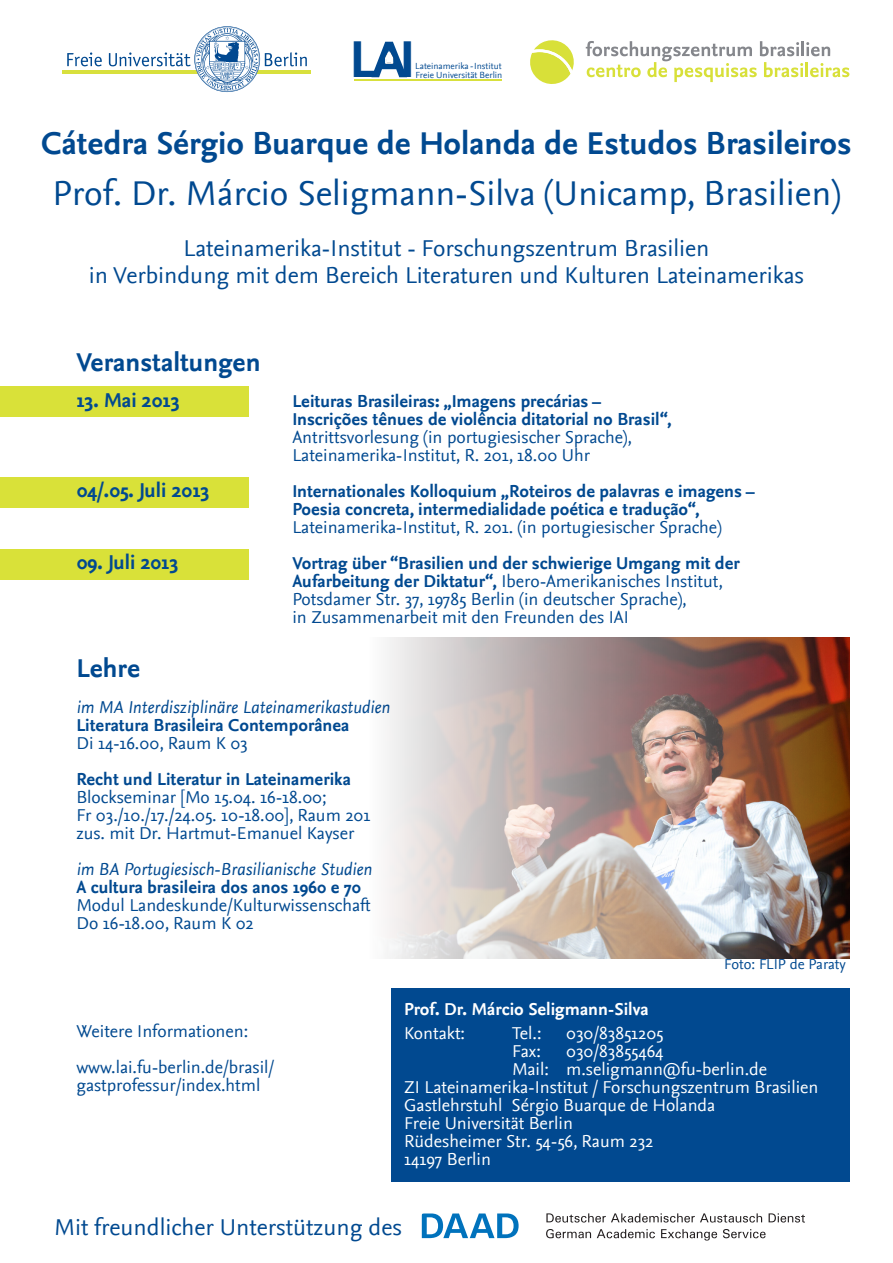
<style>
.page{position:relative;width:893px;height:1263px;background:#fff}
.page>*{position:absolute;margin:0;border:0;box-sizing:border-box;transform-origin:0 0}
.t1{font:700 49.65px "Arial";color:#014990}
.t2{font:36px "Nexus Sans";color:#014990}
.t3{font:700 33px "Nexus Sans";color:#014990}
.t4{font:700 27px "Nexus Sans";color:#014990}
.t5{font:24px "Nexus Sans";color:#014990}
.t6{font:700 21px "Nexus Sans";color:#014990}
.t7{font:18px "Nexus Sans";color:#014990}
.t8{font:700 18px "Nexus Sans";color:#014990}
.t9{font:18px "Nexus Sans";color:#fff}
.t10{font:italic 18px "Nexus Sans";color:#014990}
.t11{font:700 18px "Nexus Sans";color:#fff}
.t12{font:15px "Nexus Sans";color:#014990}
.t13{font:9.3px/8.2px "Nexus Sans";color:#014990}
.s1{font-weight:700}
</style>
<div class="page">
<div style="left:0;top:387px;width:249px;height:30px;background:#d9e139"></div>
<div style="left:0;top:477px;width:249px;height:30px;background:#d9e139"></div>
<div style="left:0;top:549px;width:249px;height:30px;background:#d9e139"></div>
<hr style="left:354px;top:79px;width:148px;height:2px;background:#d8e03d">
<svg style="left:371px;top:42px;width:36px;height:35px"></svg>
<svg style="left:530px;top:40px;width:44px;height:44px"></svg>
<svg style="left:586px;top:41px;width:263px;height:41px"></svg>
<svg style="left:67px;top:52px;width:35px;height:14px"></svg>
<hr style="left:63px;top:70px;width:248px;height:4px;background:#d8e03d">
<svg style="left:109px;top:26px;width:198px;height:66px"></svg>
<svg style="left:422px;top:1213px;width:97px;height:25px"></svg>
<svg style="left:546px;top:1213px;width:216px;height:9px"></svg>
<svg style="left:769px;top:1213px;width:36px;height:9px"></svg>
<svg style="left:546px;top:1229px;width:45px;height:9px"></svg>
<svg style="left:597px;top:1229px;width:58px;height:9px"></svg>
<svg style="left:661px;top:1229px;width:56px;height:11px"></svg>
<svg style="left:723px;top:1229px;width:43px;height:9px"></svg>
<div style="left:391px;top:989px;width:458px;height:193px;background:#014990"></div>
<img style="left:387px;top:638px;width:462px;height:320px">
<p class="t1" style="left:350px;top:27px;width:65px">L I</p>
<p class="t13" style="left:415px;top:62px;width:89px">Lateinamerika<br>Freie Universität Berlin</p>
<p class="t13" style="left:474px;top:62px;width:29px">Institut</p>
<p class="t3" style="left:41px;top:124px;width:812px">Cátedra Sérgio Buarque de Holanda de Estudos Brasileiros</p>
<p class="t2" style="left:53px;top:173px;width:789px">Prof. Dr. Márcio Seligmann-Silva (Unicamp, Brasilien)</p>
<p class="t5" style="left:183px;top:234px;width:527px">Lateinamerika-Institut - Forschungszentrum Brasilien</p>
<p class="t5" style="left:89px;top:261px;width:717px">in Verbindung mit dem Bereich Literaturen und Kulturen Lateinamerikas</p>
<p class="t4" style="left:76px;top:346px;width:186px">Veranstaltungen</p>
<p class="t6" style="left:76px;top:388px;width:105px">13. Mai 2013</p>
<p class="t8" style="left:292px;top:391px;width:310px">Leituras Brasileiras: „Imagens precárias –</p>
<p class="t8" style="left:292px;top:409px;width:381px">Inscrições tênues de violência ditatorial no Brasil“,</p>
<p class="t7" style="left:292px;top:427px;width:341px">Antrittsvorlesung (in portugiesischer Sprache),</p>
<p class="t7" style="left:292px;top:445px;width:299px">Lateinamerika-Institut, R. 201, 18.00 Uhr</p>
<p class="t6" style="left:76px;top:478px;width:134px">04/.05. Juli 2013</p>
<p class="t8" style="left:292px;top:481px;width:464px">Internationales Kolloquium „Roteiros de palavras e imagens –</p>
<p class="t8" style="left:292px;top:499px;width:409px">Poesia concreta, intermedialidade poética e tradução“,</p>
<p class="t7" style="left:292px;top:517px;width:431px">Lateinamerika-Institut, R. 201. (in portugiesischer Sprache)</p>
<p class="t6" style="left:76px;top:550px;width:103px">09. Juli 2013</p>
<p class="t8" style="left:292px;top:553px;width:449px">Vortrag über “Brasilien und der schwierige Umgang mit der</p>
<p class="t7" style="left:292px;top:571px;width:432px"><span class="s1">Aufarbeitung der Diktatur“,</span> Ibero-Amerikanisches Institut,</p>
<p class="t7" style="left:292px;top:589px;width:396px">Potsdamer Str. 37, 19785 Berlin (in deutscher Sprache),</p>
<p class="t7" style="left:292px;top:607px;width:338px">in Zusammenarbeit mit den Freunden des IAI</p>
<p class="t4" style="left:76px;top:652px;width:65px">Lehre</p>
<p class="t10" style="left:76px;top:697px;width:315px">im MA Interdisziplinäre Lateinamerikastudien</p>
<p class="t8" style="left:76px;top:715px;width:275px">Literatura Brasileira Contemporânea</p>
<p class="t7" style="left:76px;top:733px;width:173px">Di 14-16.00, Raum K 03</p>
<p class="t8" style="left:76px;top:769px;width:276px">Recht und Literatur in Lateinamerika</p>
<p class="t7" style="left:76px;top:787px;width:252px">Blockseminar [Mo 15.04. 16-18.00;</p>
<p class="t7" style="left:76px;top:805px;width:296px">Fr 03./10./17./24.05. 10-18.00], Raum 201</p>
<p class="t7" style="left:76px;top:823px;width:279px">zus. mit Dr. Hartmut-Emanuel Kayser</p>
<p class="t10" style="left:76px;top:859px;width:297px">im BA Portugiesisch-Brasilianische Studien</p>
<p class="t8" style="left:76px;top:877px;width:286px">A cultura brasileira dos anos 1960 e 70</p>
<p class="t7" style="left:76px;top:895px;width:296px">Modul Landeskunde/Kulturwissenschaft</p>
<p class="t7" style="left:76px;top:913px;width:179px">Do 16-18.00, Raum K 02</p>
<p class="t7" style="left:76px;top:1021px;width:173px">Weitere Informationen:</p>
<p class="t7" style="left:76px;top:1057px;width:199px">www.lai.fu-berlin.de/brasil/</p>
<p class="t7" style="left:76px;top:1075px;width:186px">gastprofessur/index.html</p>
<p class="t12" style="left:724px;top:956px;width:123px">Foto: FLIP de Paraty</p>
<p class="t11" style="left:404px;top:998px;width:246px">Prof. Dr. Márcio Seligmann-Silva</p>
<p class="t9" style="left:404px;top:1022px;width:62px">Kontakt:</p>
<p class="t9" style="left:512px;top:1022px;width:31px">Tel.:</p>
<p class="t9" style="left:566px;top:1022px;width:99px">030/83851205</p>
<p class="t9" style="left:512px;top:1040px;width:30px">Fax:</p>
<p class="t9" style="left:566px;top:1040px;width:99px">030/83855464</p>
<p class="t9" style="left:512px;top:1058px;width:256px">Mail: m.seligmann@fu-berlin.de</p>
<p class="t9" style="left:404px;top:1076px;width:416px">ZI Lateinamerika-Institut / Forschungszentrum Brasilien</p>
<p class="t9" style="left:404px;top:1094px;width:313px">Gastlehrstuhl Sérgio Buarque de Holanda</p>
<p class="t9" style="left:404px;top:1112px;width:170px">Freie Universität Berlin</p>
<p class="t9" style="left:404px;top:1130px;width:251px">Rüdesheimer Str. 54-56, Raum 232</p>
<p class="t9" style="left:404px;top:1148px;width:88px">14197 Berlin</p>
<p class="t5" style="left:54px;top:1213px;width:349px">Mit freundlicher Unterstützung des</p>
</div>
